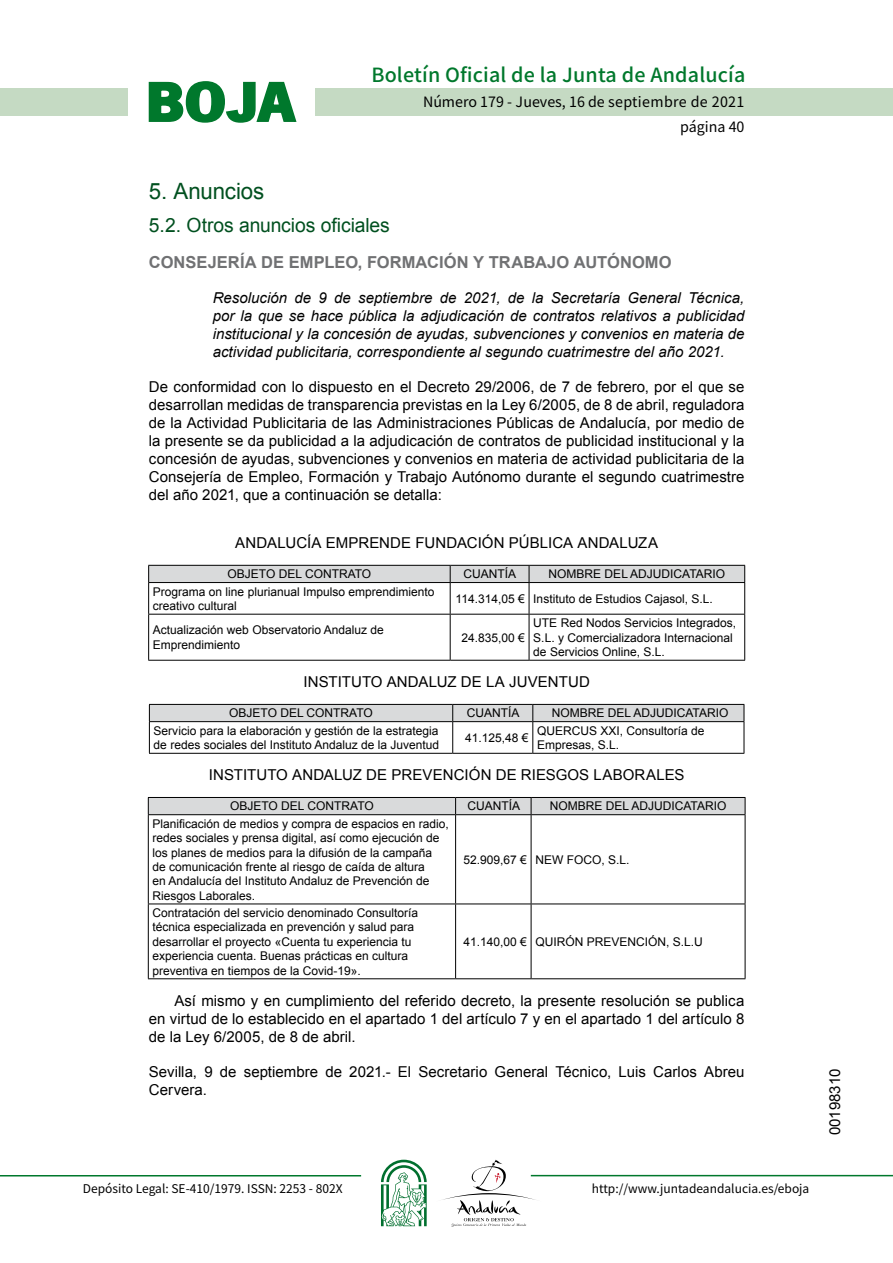
<style>
.page{position:relative;width:893px;height:1263px;background:#fff}
.page>*{position:absolute;margin:0;border:0;box-sizing:border-box;transform-origin:0 0}
.t1{font:700 57.75px "News Got T";color:#00782c;scale:1.14 1}
.t2{font:22.5px "Arial";letter-spacing:-.005em;color:#00501f}
.t3{font:500 19.5px "Noto Sans HK";letter-spacing:.01em;color:#00782c}
.t4{font:19.5px "Arial";letter-spacing:-.005em;color:#00501f}
.t5{font:700 16.5px "Arial";letter-spacing:.005em;color:#707173}
.t6{font:15px/18px "Arial";color:#000;text-align:justify}
.t7{font:italic 15px/18px "Arial";color:#000;text-align:justify}
.t8{font:14.25px/24.5px "Noto Sans HK";color:#000;text-align:right}
.t9{font:12px/14.4px "Arial";color:#000}
.t10{font:12px "Noto Sans HK";color:#000}
</style>
<div class="page">
<div style="left:315px;top:88px;width:577px;height:28px;background:#c5dac3"></div>
<div style="left:0;top:88px;width:128px;height:28px;background:#c5dac3"></div>
<hr style="left:0;top:1175px;width:361px;height:2px;background:#00782c">
<hr style="left:531px;top:1175px;width:361px;height:1px;background:#00782c">
<svg style="left:148px;top:81px;width:149px;height:42px"></svg>
<svg style="left:442px;top:1160px;width:100px;height:67px"></svg>
<svg style="left:381px;top:1160px;width:45px;height:66px"></svg>
<div style="left:148px;top:565px;width:597px;height:17px;background:#d9dadb"></div>
<hr style="left:148px;top:582px;width:302px;height:1px;background:#000">
<hr style="left:148px;top:583px;width:1px;height:31px;background:#000">
<hr style="left:450px;top:582px;width:79px;height:1px;background:#000">
<hr style="left:450px;top:583px;width:1px;height:31px;background:#000">
<hr style="left:529px;top:582px;width:216px;height:1px;background:#000">
<hr style="left:528px;top:583px;width:1px;height:31px;background:#000">
<hr style="left:744px;top:583px;width:1px;height:31px;background:#000">
<hr style="left:148px;top:614px;width:302px;height:1px;background:#000">
<hr style="left:148px;top:615px;width:1px;height:45px;background:#000">
<hr style="left:450px;top:614px;width:79px;height:1px;background:#000">
<hr style="left:450px;top:615px;width:1px;height:45px;background:#000">
<hr style="left:529px;top:614px;width:216px;height:1px;background:#000">
<hr style="left:528px;top:615px;width:1px;height:45px;background:#000">
<hr style="left:744px;top:615px;width:1px;height:45px;background:#000">
<hr style="left:148px;top:660px;width:302px;height:1px;background:#000">
<hr style="left:450px;top:660px;width:79px;height:1px;background:#000">
<hr style="left:529px;top:660px;width:216px;height:1px;background:#000">
<div style="left:149px;top:704px;width:595px;height:17px;background:#d9dadb"></div>
<hr style="left:149px;top:721px;width:303px;height:1px;background:#000">
<hr style="left:149px;top:722px;width:1px;height:31px;background:#000">
<hr style="left:452px;top:721px;width:81px;height:1px;background:#000">
<hr style="left:452px;top:722px;width:1px;height:31px;background:#000">
<hr style="left:533px;top:721px;width:211px;height:1px;background:#000">
<hr style="left:532px;top:722px;width:1px;height:31px;background:#000">
<hr style="left:743px;top:722px;width:1px;height:31px;background:#000">
<hr style="left:149px;top:753px;width:303px;height:1px;background:#000">
<hr style="left:452px;top:753px;width:81px;height:1px;background:#000">
<hr style="left:533px;top:753px;width:211px;height:1px;background:#000">
<div style="left:148px;top:797px;width:597px;height:17px;background:#d9dadb"></div>
<hr style="left:148px;top:814px;width:307px;height:1px;background:#000">
<hr style="left:148px;top:815px;width:1px;height:89px;background:#000">
<hr style="left:455px;top:814px;width:76px;height:1px;background:#000">
<hr style="left:455px;top:815px;width:1px;height:89px;background:#000">
<hr style="left:531px;top:814px;width:214px;height:1px;background:#000">
<hr style="left:530px;top:815px;width:1px;height:89px;background:#000">
<hr style="left:744px;top:815px;width:1px;height:89px;background:#000">
<hr style="left:148px;top:904px;width:307px;height:1px;background:#000">
<hr style="left:148px;top:904px;width:1px;height:74px;background:#000">
<hr style="left:455px;top:904px;width:76px;height:1px;background:#000">
<hr style="left:455px;top:904px;width:1px;height:74px;background:#000">
<hr style="left:531px;top:904px;width:214px;height:1px;background:#000">
<hr style="left:530px;top:904px;width:1px;height:74px;background:#000">
<hr style="left:744px;top:904px;width:1px;height:74px;background:#000">
<hr style="left:148px;top:978px;width:307px;height:1px;background:#000">
<hr style="left:455px;top:978px;width:76px;height:1px;background:#000">
<hr style="left:531px;top:978px;width:214px;height:1px;background:#000">
<h1 class="t1" style="left:145px;top:68px;width:133px">BOJA</h1>
<h3 class="t3" style="left:371px;top:64px;width:375px">Boletín Oficial de la Junta de Andalucía</h3>
<p class="t8" style="left:423px;top:90px;width:323px">Número 179 - Jueves, 16 de septiembre de 2021 página 40</p>
<h2 class="t2" style="left:149px;top:177px;width:117px">5. Anuncios</h2>
<h3 class="t4" style="left:149px;top:212px;width:242px">5.2. Otros anuncios oficiales</h3>
<h3 class="t5" style="left:149px;top:251px;width:524px">CONSEJERÍA DE EMPLEO, FORMACIÓN Y TRABAJO AUTÓNOMO</h3>
<p class="t7" style="left:213px;top:289px;width:533px">Resolución de 9 de septiembre de 2021, de la Secretaría General Técnica, por la que se hace pública la adjudicación de contratos relativos a publicidad institucional y la concesión de ayudas, subvenciones y convenios en materia de actividad publicitaria, correspondiente al segundo cuatrimestre del año 2021.</p>
<p class="t6" style="left:149px;top:378px;width:597px">De conformidad con lo dispuesto en el Decreto 29/2006, de 7 de febrero, por el que se desarrollan medidas de transparencia previstas en la Ley 6/2005, de 8 de abril, reguladora de la Actividad Publicitaria de las Administraciones Públicas de Andalucía, por medio de la presente se da publicidad a la adjudicación de contratos de publicidad institucional y la concesión de ayudas, subvenciones y convenios en materia de actividad publicitaria de la Consejería de Empleo, Formación y Trabajo Autónomo durante el segundo cuatrimestre del año 2021, que a continuación se detalla:</p>
<p class="t6" style="left:235px;top:534px;width:424px">ANDALUCÍA EMPRENDE FUNDACIÓN PÚBLICA ANDALUZA</p>
<p class="t9" style="left:227px;top:567px;width:145px">OBJETO DEL CONTRATO</p>
<p class="t9" style="left:463px;top:567px;width:54px">CUANTÍA</p>
<p class="t9" style="left:548px;top:567px;width:178px">NOMBRE DEL ADJUDICATARIO</p>
<p class="t9" style="left:153px;top:584px;width:283px">Programa on line plurianual Impulso emprendimiento creativo cultural</p>
<p class="t9" style="left:455px;top:591px;width:259px">114.314,05 € Instituto de Estudios Cajasol, S.L.</p>
<p class="t9" style="left:153px;top:623px;width:232px">Actualización web Observatorio Andaluz de<br>Emprendimiento</p>
<p class="t9" style="left:461px;top:630px;width:65px">24.835,00 €</p>
<p class="t9" style="left:533px;top:616px;width:204px">UTE Red Nodos Servicios Integrados,<br>S.L. y Comercializadora Internacional de Servicios Online, S.L.</p>
<p class="t6" style="left:303px;top:673px;width:288px">INSTITUTO ANDALUZ DE LA JUVENTUD</p>
<p class="t9" style="left:229px;top:706px;width:145px">OBJETO DEL CONTRATO</p>
<p class="t9" style="left:467px;top:706px;width:54px">CUANTÍA</p>
<p class="t9" style="left:552px;top:706px;width:178px">NOMBRE DEL ADJUDICATARIO</p>
<p class="t9" style="left:154px;top:723px;width:287px">Servicio para la elaboración y gestión de la estrategia de redes sociales del Instituto Andaluz de la Juventud</p>
<p class="t9" style="left:465px;top:731px;width:65px">41.125,48 €</p>
<p class="t9" style="left:537px;top:723px;width:169px">QUERCUS XXI, Consultoría de<br>Empresas, S.L.</p>
<p class="t6" style="left:209px;top:766px;width:477px">INSTITUTO ANDALUZ DE PREVENCIÓN DE RIESGOS LABORALES</p>
<p class="t9" style="left:230px;top:799px;width:145px">OBJETO DEL CONTRATO</p>
<p class="t9" style="left:467px;top:799px;width:54px">CUANTÍA</p>
<p class="t9" style="left:550px;top:799px;width:178px">NOMBRE DEL ADJUDICATARIO</p>
<p class="t9" style="left:152px;top:816px;width:298px">Planificación de medios y compra de espacios en radio, redes sociales y prensa digital, así como ejecución de los planes de medios para la difusión de la campaña<br>de comunicación frente al riesgo de caída de altura<br>en Andalucía del Instituto Andaluz de Prevención de Riesgos Laborales.</p>
<p class="t9" style="left:463px;top:852px;width:167px">52.909,67 € NEW FOCO, S.L.</p>
<p class="t9" style="left:152px;top:906px;width:267px">Contratación del servicio denominado Consultoría técnica especializada en prevención y salud para desarrollar el proyecto «Cuenta tu experiencia tu experiencia cuenta. Buenas prácticas en cultura preventiva en tiempos de la Covid-19».</p>
<p class="t9" style="left:463px;top:934px;width:241px">41.140,00 € QUIRÓN PREVENCIÓN, S.L.U</p>
<p class="t6" style="left:149px;top:991px;width:597px;text-indent:26px">Así mismo y en cumplimiento del referido decreto, la presente resolución se publica en virtud de lo establecido en el apartado 1 del artículo 7 y en el apartado 1 del artículo 8 de la Ley 6/2005, de 8 de abril.</p>
<p class="t6" style="left:149px;top:1063px;width:597px">Sevilla, 9 de septiembre de 2021.- El Secretario General Técnico, Luis Carlos Abreu<br>Cervera.</p>
<p class="t6" style="left:826px;top:1135px;width:68px;rotate:-90deg">00198310</p>
<p class="t10" style="left:83px;top:1181px;width:261px">Depósito Legal: SE-410/1979. ISSN: 2253 - 802X</p>
<p class="t10" style="left:592px;top:1181px;width:219px">http://www.juntadeandalucia.es/eboja</p>
</div>
